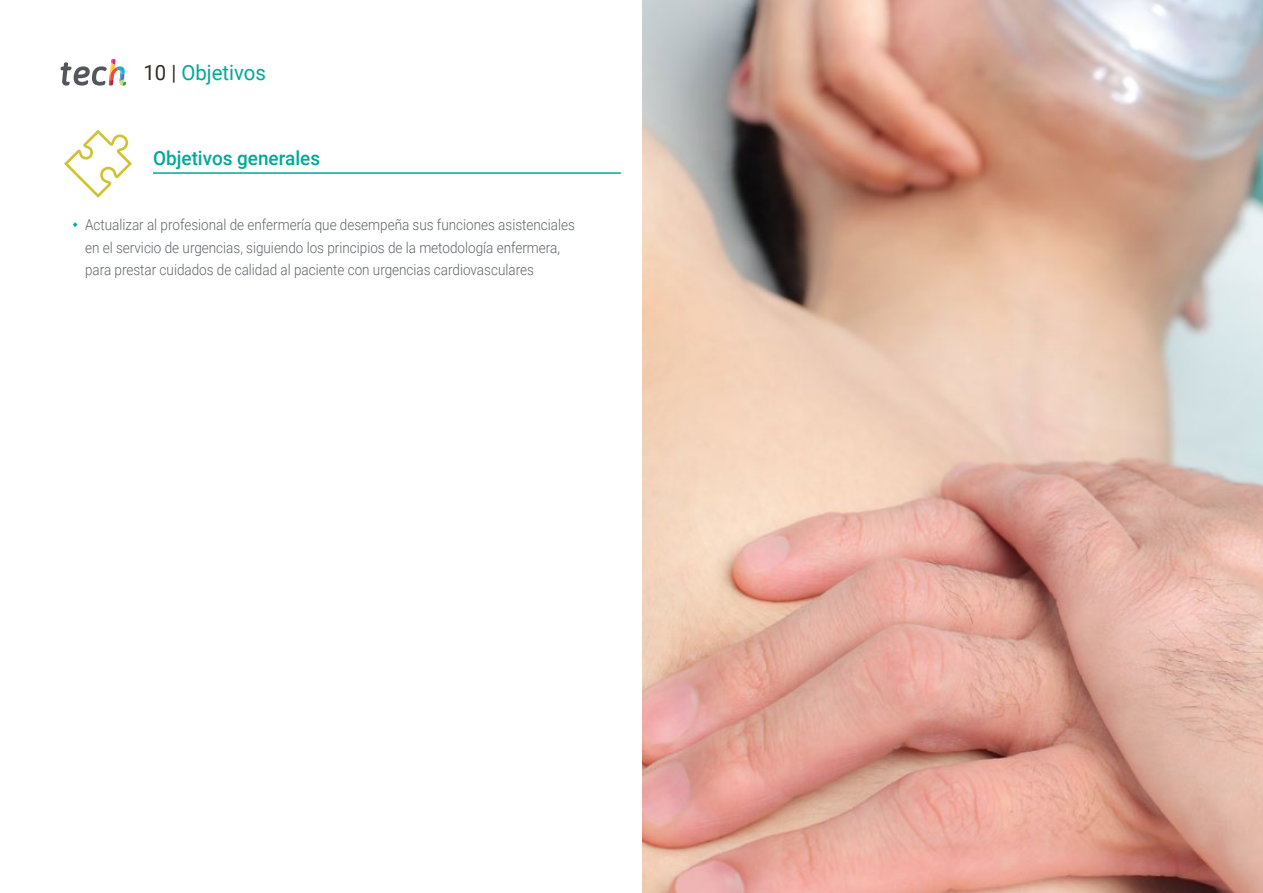
<style>
.page{position:relative;width:1263px;height:893px;background:#fff}
.page>*{position:absolute;margin:0;border:0;box-sizing:border-box;transform-origin:0 0}
.t1{font:21px "Roboto";color:#00a996}
.t2{font:500 19.5px "Roboto";color:#00a996}
.t3{font:300 15px/22.5px "Roboto";color:#61646a;scale:.9 1}
.s1{color:#312e20}
</style>
<div class="page">
<hr style="left:153px;top:173px;width:468px;height:1px;background:#00a996">
<svg style="left:64px;top:130px;width:68px;height:68px"></svg>
<img style="left:642px;top:0;width:621px;height:893px">
<svg style="left:61px;top:59px;width:65px;height:27px"></svg>
<h1 class="t1" style="left:144px;top:57px;width:124px"><span class="s1">10 |</span> Objetivos</h1>
<h2 class="t2" style="left:153px;top:144px;width:169px">Objetivos generales</h2>
<p class="t3" style="left:85px;top:213px;width:546px">Actualizar al profesional de enfermería que desempeña sus funciones asistenciales en el servicio de urgencias, siguiendo los principios de la metodología enfermera, para prestar cuidados de calidad al paciente con urgencias cardiovasculares</p>
</div>
